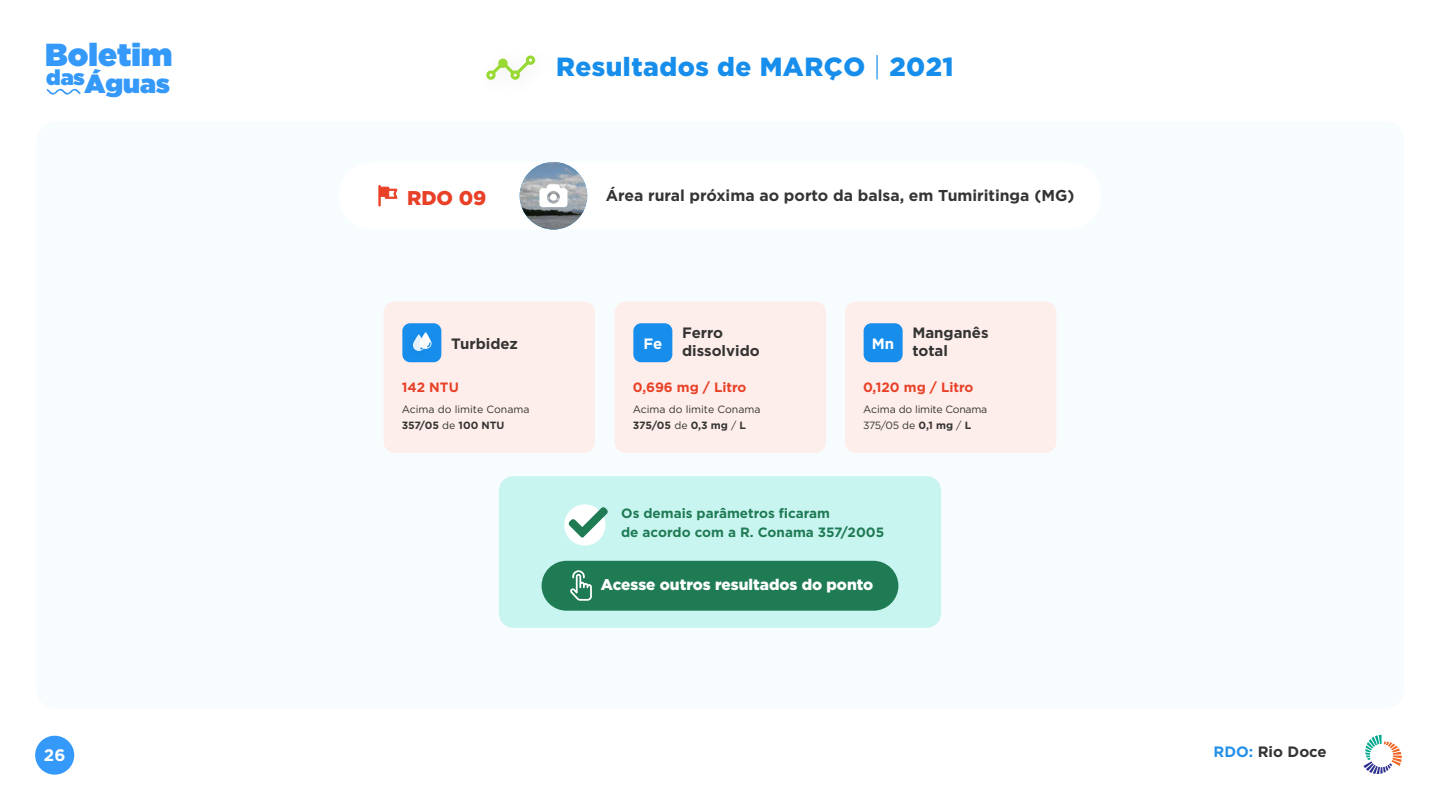
<style>
.page{position:relative;width:1440px;height:810px;background:#fff}
.page>*{position:absolute;margin:0;border:0;box-sizing:border-box;transform-origin:0 0}
.t1{font:900 31.88px "Gotham";color:#3599fa}
.t2{font:900 26.25px "Gotham";letter-spacing:.02em;color:#178eeb}
.t3{font:900 26.25px "Gotham";color:#3599fa}
.t4{font:900 21.45px "Gotham";color:#3599fa}
.t5{font:900 19.95px "Gotham";color:#e84128}
.t6{font:700 16.65px "Gotham";color:#fff}
.t7{font:700 15.75px "Gotham";color:#343433}
.t8{font:900 15.45px "Gotham";color:#fff}
.t9{font:700 15px/18px "Gotham";color:#343433}
.t10{font:700 15px "Gotham";color:#333}
.t11{font:700 15px "Gotham";color:#fff}
.t12{font:700 13.5px/18.6px "Gotham";color:#1f7b54}
.t13{font:700 13.5px "Gotham";color:#e84128}
.t14{font:10.5px/16.4px "Gotham";color:#343433}
.t15{font:10.5px/16.4px "Gotham";letter-spacing:-.02em;color:#343433}
.s1{font-weight:300}
.s2{font-weight:700}
.s3{color:#2390e9}
</style>
<div class="page">
<div style="left:37px;top:122px;width:1367px;height:587px;background:#f7fcfe;border-radius:19px"></div>
<svg style="left:486px;top:55px;width:49px;height:25px"></svg>
<div style="left:35px;top:736px;width:39px;height:39px;background:#3599fa;border-radius:19px"></div>
<div style="left:339px;top:162px;width:762px;height:68px;background:#fff;border-radius:34px"></div>
<svg style="left:378px;top:185px;width:20px;height:22px"></svg>
<img style="left:520px;top:162px;width:67px;height:68px;border-radius:34px">
<svg style="left:539px;top:184px;width:28px;height:23px"></svg>
<div style="left:615px;top:302px;width:211px;height:151px;background:#feeeeb;border-radius:11px"></div>
<div style="left:633px;top:323px;width:39px;height:39px;background:#178eec;border-radius:8px"></div>
<div style="left:499px;top:476px;width:442px;height:152px;background:#c9f5f1;border-radius:14px"></div>
<div style="left:542px;top:561px;width:356px;height:50px;background:#1f7b54;border-radius:25px"></div>
<svg style="left:570px;top:570px;width:22px;height:31px"></svg>
<div style="left:564px;top:504px;width:41px;height:42px;background:#fff;border-radius:50%"></div>
<svg style="left:568px;top:507px;width:40px;height:31px"></svg>
<div style="left:384px;top:302px;width:211px;height:151px;background:#feeeeb;border-radius:11px"></div>
<div style="left:402px;top:323px;width:39px;height:39px;background:#178eec;border-radius:8px"></div>
<div style="left:403px;top:325px;width:32px;height:36px;background:#178eec"></div>
<svg style="left:413px;top:332px;width:19px;height:19px"></svg>
<div style="left:845px;top:302px;width:211px;height:151px;background:#feeeeb;border-radius:11px"></div>
<div style="left:864px;top:323px;width:39px;height:39px;background:#178eec;border-radius:8px"></div>
<svg style="left:47px;top:89px;width:34px;height:6px"></svg>
<svg style="left:1364px;top:735px;width:38px;height:39px"></svg>
<h1 class="t1" style="left:45px;top:32px;width:129px">Boletim</h1>
<h2 class="t3" style="left:85px;top:65px;width:87px">Águas</h2>
<h3 class="t4" style="left:46px;top:62px;width:40px">das</h3>
<h2 class="t2" style="left:556px;top:52px;width:399px">Resultados de MARÇO <span class="s1">|</span> 2021</h2>
<h3 class="t5" style="left:407px;top:186px;width:81px">RDO 09</h3>
<h3 class="t7" style="left:606px;top:185px;width:470px">Área rural próxima ao porto da balsa, em Tumiritinga (MG)</h3>
<h3 class="t9" style="left:451px;top:334px;width:68px">Turbidez</h3>
<h3 class="t11" style="left:643px;top:333px;width:20px">Fe</h3>
<h3 class="t9" style="left:682px;top:324px;width:79px">Ferro dissolvido</h3>
<h3 class="t11" style="left:872px;top:333px;width:24px">Mn</h3>
<h3 class="t9" style="left:912px;top:324px;width:78px">Manganês total</h3>
<p class="t13" style="left:402px;top:379px;width:59px">142 NTU</p>
<p class="t13" style="left:633px;top:379px;width:115px">0,696 mg / Litro</p>
<p class="t13" style="left:863px;top:379px;width:112px">0,120 mg / Litro</p>
<p class="t14" style="left:402px;top:401px;width:129px">Acima do limite Conama<br><span class="s2">357/05</span> de <span class="s2">100 NTU</span></p>
<p class="t14" style="left:633px;top:401px;width:129px">Acima do limite Conama<br><span class="s2">375/05</span> de <span class="s2">0,3 mg</span> / <span class="s2">L</span></p>
<p class="t15" style="left:863px;top:401px;width:126px">Acima do limite Conama<br>375/05 de <span class="s2">0,1 mg</span> / <span class="s2">L</span></p>
<p class="t12" style="left:621px;top:504px;width:265px">Os demais parâmetros ficaram<br>de acordo com a R. Conama 357/2005</p>
<h3 class="t8" style="left:601px;top:576px;width:274px">Acesse outros resultados do ponto</h3>
<h3 class="t6" style="left:44px;top:744px;width:23px">26</h3>
<h3 class="t10" style="left:1214px;top:742px;width:115px"><span class="s3">RDO:</span> Rio Doce</h3>
</div>
